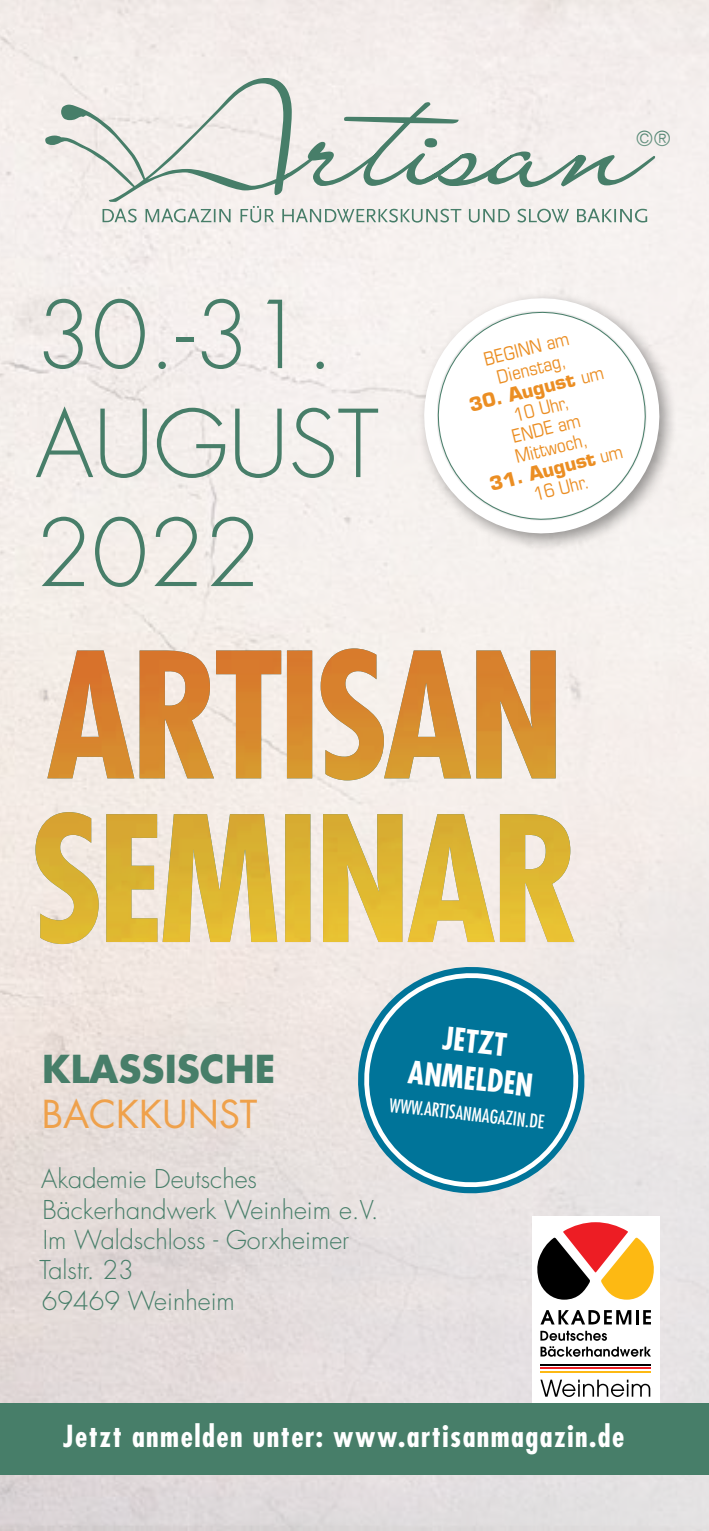
<style>
.page{position:relative;width:709px;height:1531px;background:#fff}
.page>*{position:absolute;margin:0;border:0;box-sizing:border-box;transform-origin:0 0}
.t1{font:300 90.75px/109px "Futura";color:#477e69}
.t2{font:700 37.5px "Futura";color:#477e69}
.t3{font:37.5px "Futura";color:#efa14b}
.t4{font:700 condensed 30.75px/37.2px "Futura";color:#fff;text-align:center}
.t5{font:700 condensed 29.5px "Futura";letter-spacing:.05em;color:#fff}
.t6{font:300 25.25px/30.2px "Futura";color:#477e69}
.t7{font:condensed 21px "Eurostile";color:#477e69}
.t8{font:condensed 18.75px/20.5px "Eurostile";color:#eb8e23;text-align:center}
.t9{font:700 18.75px/20.5px "Eurostile";color:#eb8e23;text-align:center}
.t10{font:condensed 18.5px "Futura";color:#fff}
.s1{font-weight:700;font-stretch:normal}
.s2{font-weight:400;font-stretch:condensed}
</style>
<div class="page">
<img style="left:0;top:0;width:709px;height:1531px">
<div style="left:0;top:1403px;width:709px;height:71px;background:#477e69"></div>
<img style="left:35px;top:812px;width:539px;height:132px">
<img style="left:47px;top:648px;width:508px;height:132px">
<svg style="left:45px;top:78px;width:610px;height:145px"></svg>
<div style="left:531px;top:1216px;width:128px;height:187px;background:#fff"></div>
<hr style="left:540px;top:1371px;width:111px;height:2px;background:#fdb913">
<hr style="left:540px;top:1367px;width:111px;height:2px;background:#ed1d24">
<hr style="left:540px;top:1364px;width:111px;height:1px;background:#000">
<svg style="left:537px;top:1222px;width:117px;height:77px"></svg>
<svg style="left:540px;top:1379px;width:110px;height:18px"></svg>
<svg style="left:540px;top:1310px;width:111px;height:14px"></svg>
<svg style="left:540px;top:1331px;width:111px;height:25px"></svg>
<div style="left:416px;top:290px;width:261px;height:262px;background:#f5f1ef"></div>
<svg style="left:412px;top:286px;width:259px;height:259px"></svg>
<svg style="left:427px;top:302px;width:229px;height:228px"></svg>
<svg style="left:352px;top:957px;width:238px;height:239px;background:#d7dcdd"></svg>
<svg style="left:363px;top:972px;width:216px;height:216px;background:#368fab"></svg>
<h1 class="t1" style="left:35px;top:282px;width:345px">30.-31.<br>AuGusT<br>2022</h1>
<p class="t7" style="left:636px;top:126px;width:36px">©®</p>
<p class="t8" style="left:482px;top:349px;width:88px;rotate:-14deg">Beginn am<br>Dienstag,</p>
<p class="t8" style="left:467px;top:395px;width:139px;rotate:-14deg"><span class="s1">30. August</span> um<br>10 Uhr,<br>enDe am<br>Mittwoch,</p>
<p class="t9" style="left:487px;top:474px;width:138px;rotate:-14deg">31. August <span class="s2">um<br>16 Uhr.</span></p>
<h2 class="t2" style="left:42px;top:1043px;width:235px">KLASSISCHE</h2>
<h2 class="t3" style="left:42px;top:1088px;width:217px">BACKKUNST</h2>
<p class="t6" style="left:40px;top:1164px;width:340px">Akademie Deutsches<br>Bäckerhandwerk Weinheim e.V.<br>Im Waldschloss - Gorxheimer<br>Talstr. 23<br>69469 Weinheim</p>
<p class="t4" style="left:414px;top:1016px;width:127px;rotate:6deg">Jetzt<br>Anmelden</p>
<p class="t10" style="left:391px;top:1093px;width:157px;rotate:6deg">www.artisanmagazin.de</p>
<p class="t5" style="left:63px;top:1417px;width:562px">Jetzt anmelden unter: www.artisanmagazin.de</p>
</div>
